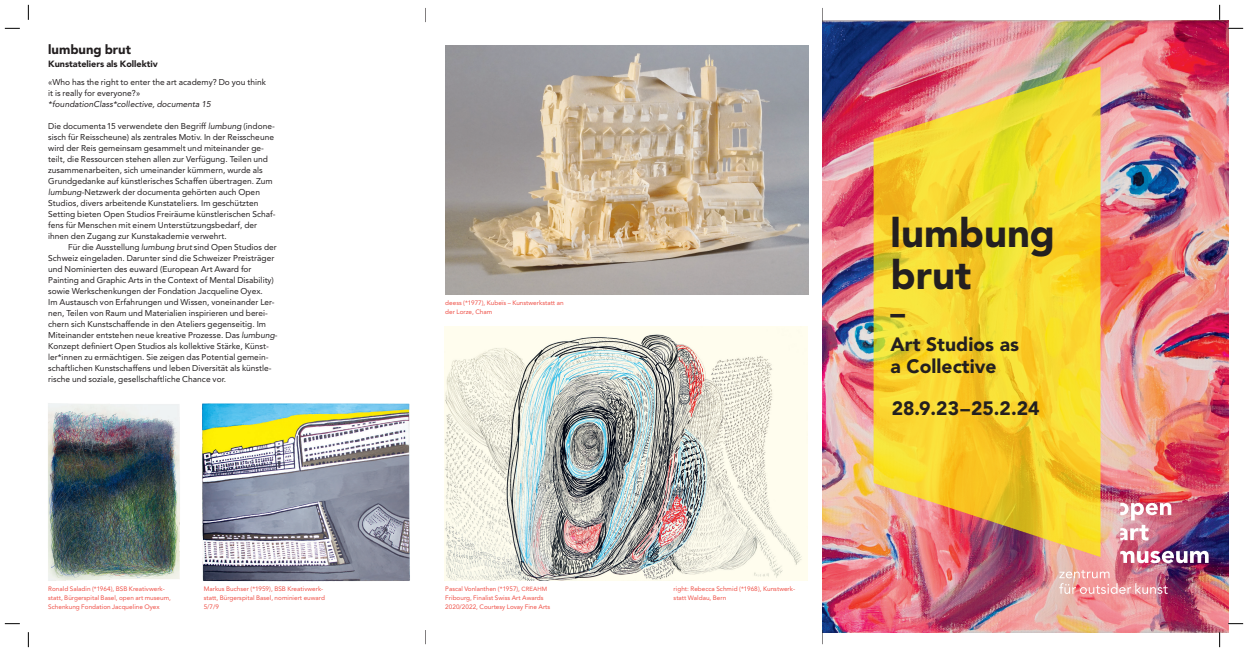
<style>
.page{position:relative;width:1248px;height:652px;background:#fff}
.page>*{position:absolute;margin:0;border:0;box-sizing:border-box;transform-origin:0 0}
.t1{font:900 40px/42.2px "Avenir LT Pro";color:#231f20}
.t2{font:900 29.3px "Avenir LT Pro";color:#231f20}
.t3{font:900 19.2px/21.6px "Avenir LT Pro";color:#231f20}
.t4{font:900 13px "Avenir LT Pro";color:#231f20}
.t5{font:900 9px "Avenir LT Pro";color:#231f20}
.t6{font:8.4px/11px "Avenir LT Pro";color:#231f20}
.t7{font:italic 8.4px "Avenir LT Pro";color:#231f20}
.t8{font:6.4px/8.8px "Avenir LT Pro";color:#ef5047}
.s1{font-style:italic}
.s2{font-size:6px}
</style>
<div class="page">
<img style="left:445px;top:45px;width:363px;height:249px">
<img style="left:202px;top:403px;width:208px;height:179px">
<img style="left:822px;top:21px;width:405px;height:611px">
<svg style="left:1058px;top:570px;width:109px;height:24px"></svg>
<svg style="left:1120px;top:503px;width:51px;height:37px"></svg>
<svg style="left:1120px;top:551px;width:88px;height:12px"></svg>
<img style="left:873px;top:67px;width:227px;height:490px">
<img style="left:48px;top:403px;width:132px;height:178px">
<img style="left:444px;top:326px;width:363px;height:254px">
<svg style="left:425px;top:8px;width:1px;height:14px"></svg>
<svg style="left:425px;top:630px;width:1px;height:14px"></svg>
<svg style="left:822px;top:8px;width:1px;height:14px"></svg>
<svg style="left:822px;top:630px;width:1px;height:14px"></svg>
<svg style="left:5px;top:28px;width:15px;height:1px"></svg>
<svg style="left:1227px;top:28px;width:15px;height:1px"></svg>
<svg style="left:5px;top:623px;width:15px;height:1px"></svg>
<svg style="left:1227px;top:623px;width:15px;height:1px"></svg>
<svg style="left:28px;top:5px;width:1px;height:15px"></svg>
<svg style="left:28px;top:632px;width:1px;height:15px"></svg>
<svg style="left:1219px;top:5px;width:1px;height:15px"></svg>
<svg style="left:1218px;top:632px;width:2px;height:15px"></svg>
<h3 class="t4" style="left:48px;top:41px;width:84px">lumbung brut</h3>
<p class="t5" style="left:48px;top:58px;width:111px">Kunstateliers als Kollektiv</p>
<p class="t6" style="left:48px;top:77px;width:219px">«Who has the right to enter the art academy? Do you think it is really for everyone?»</p>
<p class="t7" style="left:48px;top:99px;width:164px">*foundationClass*collective, documenta 15</p>
<p class="t6" style="left:48px;top:121px;width:229px">Die documenta 15 verwendete den Begriff <span class="s1">lumbung</span> (indone&shy;sisch für Reisscheune) als zentrales Motiv. In der Reisscheune wird der Reis gemeinsam gesammelt und miteinander ge&shy;teilt, die Ressourcen stehen allen zur Verfügung. Teilen und zusammenarbeiten, sich umeinander kümmern, wurde als Grundgedanke auf künstlerisches Schaffen übertragen. Zum <span class="s1">lumbung</span>-Netzwerk der documenta gehörten auch Open Studios, divers arbeitende Kunstateliers. Im geschützten Setting bieten Open Studios Freiräume künstlerischen Schaf&shy;fens für Menschen mit einem Unterstützungsbedarf, der ihnen den Zugang zur Kunstakademie verwehrt.</p>
<p class="t6" style="left:48px;top:242px;width:231px;text-indent:20px">Für die Ausstellung <span class="s1">lumbung brut</span> sind Open Studios der Schweiz eingeladen. Darunter sind die Schweizer Preisträger und Nominierten des euward (European Art Award for Painting and Graphic Arts in the Context of Mental Disability) sowie Werkschenkungen der Fondation Jacqueline Oyex.<br>Im Austausch von Erfahrungen und Wissen, voneinander Ler&shy;nen, Teilen von Raum und Materialien inspirieren und berei&shy;chern sich Kunstschaffende in den Ateliers gegenseitig. Im Miteinander entstehen neue kreative Prozesse. Das <span class="s1">lumbung</span>-Konzept definiert Open Studios als kollektive Stärke, Künst&shy;ler*innen zu ermächtigen. Sie zeigen das Potential gemein&shy;schaftlichen Kunstschaffens und leben Diversität als künstle&shy;rische und soziale, gesellschaftliche Chance vor.</p>
<p class="t8" style="left:445px;top:298px;width:120px">deess (*1977), Kubeïs – Kunstwerkstatt an der Lorze, Cham</p>
<p class="t8" style="left:48px;top:584px;width:124px">Ronald Saladin (*1964), BSB Kreativwerk&shy;statt, Bürgerspital Basel, open art museum,<br>Schenkung Fondation Jacqueline Oyex</p>
<p class="t8" style="left:673px;top:584px;width:123px">right: Rebecca Schmid (*1968), Kunstwerk&shy;statt Waldau, Bern</p>
<p class="t8" style="left:204px;top:584px;width:123px">Markus Buchser (*1959), BSB Kreativwerk&shy;statt, Bürgerspital Basel, nominiert euward<br>5/7/9</p>
<p class="t8" style="left:445px;top:584px;width:106px">Pascal Vonlanthen (*1957), <span class="s2">CREAHM<br></span>Fribourg, Finalist Swiss Art Awards<br>2020/2022, Courtesy Lovay Fine Arts</p>
<h1 class="t1" style="left:890px;top:212px;width:166px">lumbung brut</h1>
<h2 class="t2" style="left:890px;top:295px;width:16px">–</h2>
<h3 class="t3" style="left:890px;top:334px;width:130px">Art Studios as a Collective</h3>
<h3 class="t3" style="left:891px;top:398px;width:149px">28.9.23–25.2.24</h3>
</div>
